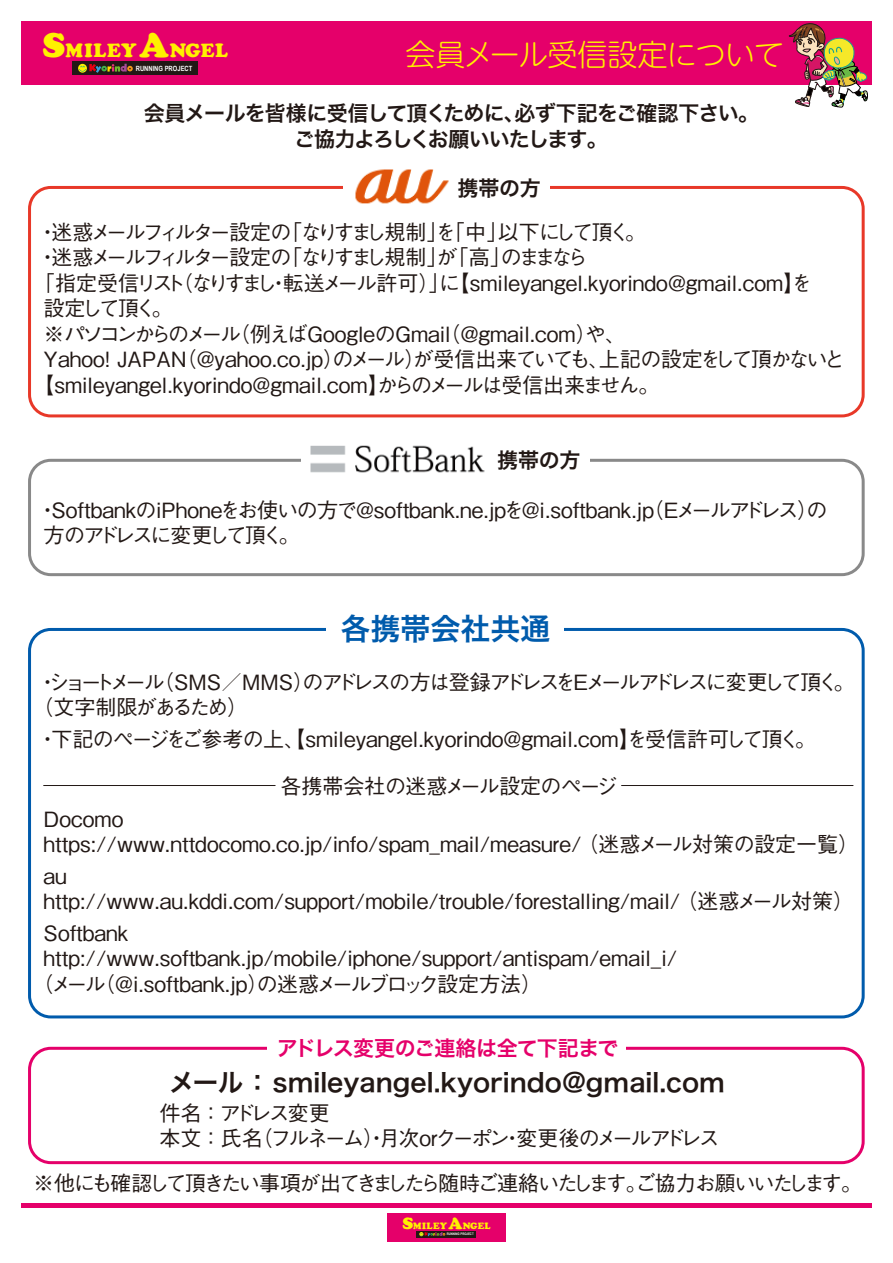
<style>
.page{position:relative;width:893px;height:1263px;background:#fff}
.page>*{position:absolute;margin:0;border:0;box-sizing:border-box;transform-origin:0 0}
.t1{font:300 30px "UD Shin M Go Pr 6 N";letter-spacing:-.03em;color:#fff100}
.t2{font:30px "Hira Kaku Pro N W6";color:#005bac}
.t3{font:25.5px "Hira Kaku Pro N W6";color:#221815}
.t4{font:500 21px/25.5px "Gothic BBB Pr 6 N";color:#221815}
.t5{font:500 21px/25.5px "Gothic BBB Pr 6 N";letter-spacing:-.13em;color:#221815}
.t6{font:21px/25.5px "Hira Kaku Pro N W6";letter-spacing:-.04em;color:#221815;text-align:center}
.t7{font:500 21px "Gothic BBB Pr 6 N";letter-spacing:-.115em;color:#221815}
.t8{font:500 21px/25.5px "Gothic BBB Pr 6 N";letter-spacing:-.12em;color:#221815}
.t9{font:500 21px "Gothic BBB Pr 6 N";letter-spacing:-.145em;color:#221815}
.t10{font:500 21px "Gothic BBB Pr 6 N";letter-spacing:-.16em;color:#221815}
.t11{font:21px "Hira Kaku Pro N W6";letter-spacing:-.04em;color:#e5006a}
.t12{font:500 21px "Gothic BBB Pr 6 N";letter-spacing:-.03em;color:#221815}
.t13{font:900 19.8px "Cooper";letter-spacing:.025em;color:#fff100}
.t14{font:900 9.45px "Cooper";letter-spacing:.025em;color:#fff100}
.t15{font:700 7.2px "Arial Narrow";color:#fff}
.t16{font:700 3.45px "Arial Narrow";color:#fff}
.s1{font-size:35.4px}
.s2{font-size:16.8px}
</style>
<div class="page">
<div style="left:21px;top:21px;width:851px;height:64px;background:#e5006a"></div>
<div style="left:21px;top:1203px;width:851px;height:5px;background:#e5006a"></div>
<div style="left:387px;top:1213px;width:119px;height:29px;background:#e5006a"></div>
<div style="left:416px;top:1231px;width:60px;height:6px;background:#221815"></div>
<svg style="left:419px;top:1232px;width:26px;height:4px"></svg>
<div style="left:72px;top:61px;width:126px;height:14px;background:#221815"></div>
<svg style="left:79px;top:64px;width:54px;height:9px"></svg>
<img style="left:788px;top:23px;width:80px;height:85px">
<div style="left:28px;top:186px;width:837px;height:231px;border:3px solid #e83828;border-radius:21px"></div>
<div style="left:349px;top:176px;width:201px;height:23px;background:#fff"></div>
<img style="left:344px;top:169px;width:105px;height:35px">
<div style="left:28px;top:459px;width:837px;height:117px;border:3px solid #898989;border-radius:21px"></div>
<div style="left:310px;top:451px;width:279px;height:23px;background:#fff"></div>
<img style="left:301px;top:445px;width:184px;height:28px">
<div style="left:28px;top:1047px;width:837px;height:117px;border:3px solid #e5006a;border-radius:21px"></div>
<div style="left:267px;top:1039px;width:359px;height:23px;background:#fff"></div>
<div style="left:28px;top:628px;width:837px;height:390px;border:3px solid #005bac;border-radius:21px"></div>
<div style="left:327px;top:620px;width:237px;height:18px;background:#fff"></div>
<hr style="left:44px;top:785px;width:231px;height:1px;background:#221815">
<hr style="left:621px;top:785px;width:232px;height:1px;background:#221815">
<p class="t13" style="left:43px;top:39px;width:187px"><span class="s1">S</span>MILEY<span class="s1">A</span>NGEL</p>
<p class="t15" style="left:136px;top:63px;width:58px">RUNNING PROJECT</p>
<h1 class="t1" style="left:405px;top:30px;width:380px">会員メール受信設定について</h1>
<p class="t6" style="left:144px;top:99px;width:617px">会員メールを皆様に受信して頂くために、必ず下記をご確認下さい。ご協力よろしくお願いいたします。</p>
<p class="t6" style="left:457px;top:174px;width:85px">携帯の方</p>
<p class="t9" style="left:37px;top:215px;width:611px">・迷惑メールフィルター設定の「なりすまし規制」を「中」以下にして頂く。</p>
<p class="t10" style="left:37px;top:240px;width:553px">・迷惑メールフィルター設定の「なりすまし規制」が「高」のままなら</p>
<p class="t4" style="left:34px;top:269px;width:780px">「指定受信リスト（なりすまし・転送メール許可）」に【smileyangel.kyorindo@gmail.com】を</p>
<p class="t4" style="left:44px;top:294px;width:131px">設定して頂く。</p>
<p class="t4" style="left:44px;top:320px;width:584px">※パソコンからのメール（例えばGoogleのGmail（＠gmail.com）や、</p>
<p class="t4" style="left:44px;top:345px;width:803px">Yahoo! JAPAN（@yahoo.co.jp）のメール）が受信出来ていても、上記の設定をして頂かないと</p>
<p class="t4" style="left:33px;top:371px;width:628px">【smileyangel.kyorindo@gmail.com】からのメールは受信出来ません。</p>
<p class="t6" style="left:497px;top:447px;width:85px">携帯の方</p>
<p class="t4" style="left:44px;top:496px;width:785px;text-indent:-7px">・SoftbankのiPhoneをお使いの方で@softbank.ne.jpを@i.softbank.jp（Eメールアドレス）の方のアドレスに変更して頂く。</p>
<h1 class="t2" style="left:340px;top:602px;width:211px">各携帯会社共通</h1>
<p class="t5" style="left:33px;top:668px;width:824px">・ショートメール（SMS／MMS）のアドレスの方は登録アドレスをEメールアドレスに変更して頂く。（文字制限があるため）</p>
<p class="t4" style="left:37px;top:725px;width:781px">・下記のページをご参考の上、【smileyangel.kyorindo@gmail.com】を受信許可して頂く。</p>
<p class="t12" style="left:281px;top:769px;width:338px">各携帯会社の迷惑メール設定のページ</p>
<p class="t4" style="left:44px;top:805px;width:817px">Docomo<br>https://www.nttdocomo.co.jp/info/spam_mail/measure/ （迷惑メール対策の設定一覧）</p>
<p class="t4" style="left:44px;top:862px;width:812px">au<br>http://www.au.kddi.com/support/mobile/trouble/forestalling/mail/ （迷惑メール対策）</p>
<p class="t4" style="left:44px;top:919px;width:86px">Softbank</p>
<p class="t4" style="left:44px;top:944px;width:635px">http://www.softbank.jp/mobile/iphone/support/antispam/email_i/</p>
<p class="t4" style="left:33px;top:970px;width:511px">（メール（@i.softbank.jp）の迷惑メールブロック設定方法）</p>
<p class="t11" style="left:277px;top:1029px;width:343px">アドレス変更のご連絡は全て下記まで</p>
<p class="t3" style="left:169px;top:1059px;width:557px">メール ： smileyangel.kyorindo@gmail.com</p>
<p class="t8" style="left:159px;top:1099px;width:562px">件名 ：アドレス変更<br>本文 ：氏名（フルネーム）・月次orクーポン・変更後のメールアドレス</p>
<p class="t7" style="left:33px;top:1166px;width:830px">※他にも確認して頂きたい事項が出てきましたら随時ご連絡いたします。ご協力お願いいたします。</p>
<p class="t14" style="left:402px;top:1220px;width:90px"><span class="s2">S</span>MILEY<span class="s2">A</span>NGEL</p>
<p class="t16" style="left:447px;top:1232px;width:28px">RUNNING PROJECT</p>
</div>
